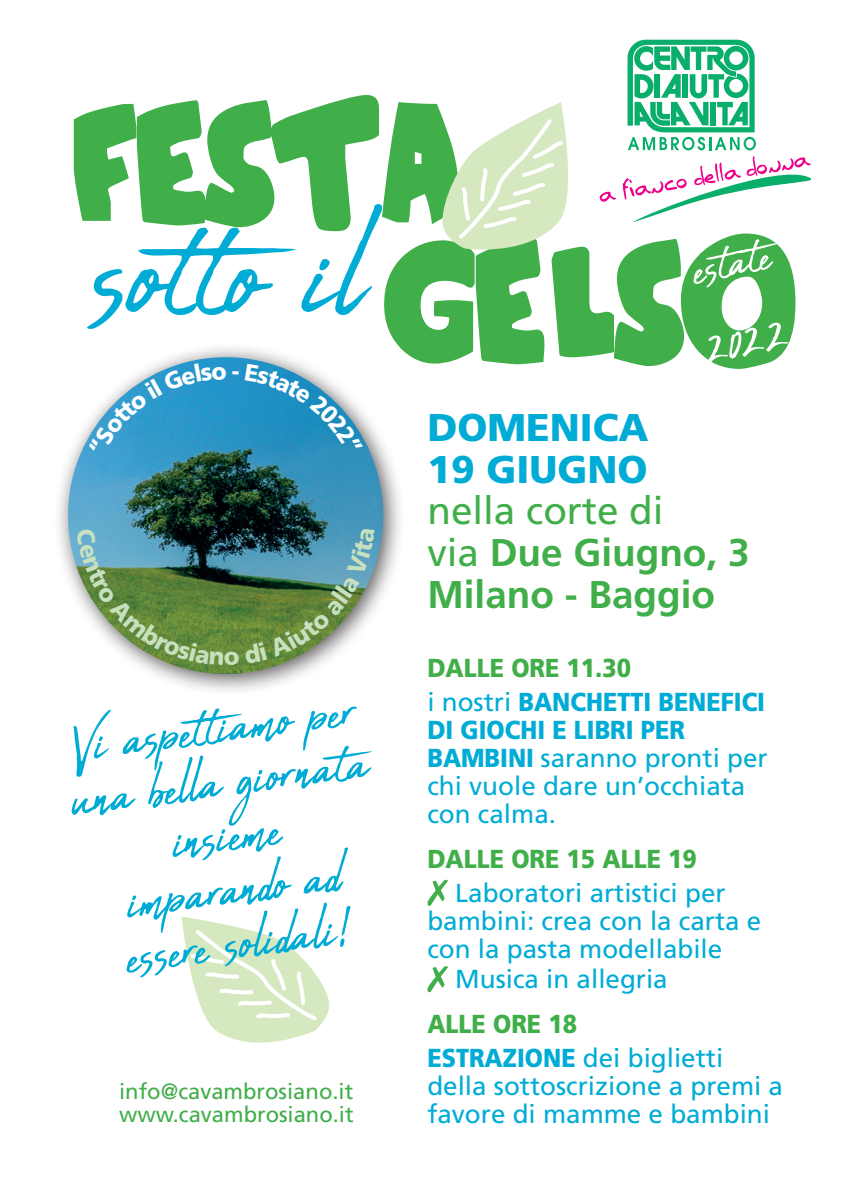
<style>
.page{position:relative;width:851px;height:1202px;background:#fff}
.page>*{position:absolute;margin:0;border:0;box-sizing:border-box;transform-origin:0 0}
.t1{font:700 38.6px/41.6px "Frutiger";color:#40ae49}
.t2{font:900 38.6px/41.6px "Frutiger";color:#00acd5}
.t3{font:26px/28px "Frutiger";color:#00acd5}
.t4{font:900 26px/33.8px "Frutiger";color:#00acd5;scale:.9 1}
.t5{font:900 26px "Frutiger";color:#40ae49;scale:.9 1}
.t6{font:22px/23.8px "Frutiger";color:#40ae49}
.s1{font-weight:400}
.s2{color:#40ae49}
.s3{font-weight:900}
.s4{font-weight:900;color:#40ae49}
</style>
<div class="page">
<svg style="left:427px;top:880px;width:21px;height:26px"></svg>
<svg style="left:427px;top:966px;width:21px;height:26px"></svg>
<svg style="left:72px;top:706px;width:300px;height:337px"></svg>
<svg style="left:627px;top:40px;width:128px;height:110px"></svg>
<svg style="left:599px;top:157px;width:213px;height:66px"></svg>
<svg style="left:74px;top:95px;width:367px;height:129px;fill:#40ae49"></svg>
<svg style="left:384px;top:233px;width:411px;height:136px;fill:#40ae49"></svg>
<svg style="left:87px;top:204px;width:295px;height:125px"></svg>
<svg style="left:441px;top:102px;width:137px;height:149px"></svg>
<svg style="left:693px;top:239px;width:87px;height:48px"></svg>
<svg style="left:705px;top:323px;width:82px;height:41px"></svg>
<div style="left:53px;top:343px;width:353px;height:354px;background:#231f20;opacity:.75"></div>
<img style="left:68px;top:357px;width:315px;height:317px">
<svg style="left:76px;top:528px;width:299px;height:138px;background:#698f72"></svg>
<svg style="left:88px;top:364px;width:138px;height:87px"></svg>
<svg style="left:232px;top:371px;width:7px;height:4px"></svg>
<svg style="left:245px;top:364px;width:118px;height:86px;background:#50a3ca"></svg>
<p class="t6" style="left:119px;top:1079px;width:236px">info@cavambrosiano.it www.cavambrosiano.it</p>
<h1 class="t2" style="left:427px;top:406px;width:223px">DOMENICA<br>19 GIUGNO</h1>
<h1 class="t1" style="left:427px;top:490px;width:323px"><span class="s1">nella corte di<br>via</span> Due Giugno, 3<br>Milano - Baggio</h1>
<p class="t4" style="left:427px;top:650px;width:376px"><span class="s2">DALLE ORE 11.30<br></span><span class="s1">i nostri</span> BANCHETTI BENEFICI</p>
<p class="t3" style="left:427px;top:715px;width:341px"><span class="s3">DI GIOCHI E LIBRI PER<br>BAMBINI</span> saranno pronti per chi vuole dare un’occhiata con calma.</p>
<p class="t5" style="left:427px;top:843px;width:301px">DALLE ORE 15 ALLE 19</p>
<p class="t3" style="left:455px;top:878px;width:272px">Laboratori artistici per</p>
<p class="t3" style="left:427px;top:906px;width:335px">bambini: crea con la carta e</p>
<p class="t3" style="left:427px;top:934px;width:296px">con la pasta modellabile</p>
<p class="t3" style="left:455px;top:965px;width:214px">Musica in allegria</p>
<p class="t3" style="left:427px;top:1007px;width:297px;line-height:33.8px"><span class="s4">ALLE ORE 18<br></span><span class="s3">ESTRAZIONE</span> dei biglietti</p>
<p class="t3" style="left:427px;top:1071px;width:357px">della sottoscrizione a premi a favore di mamme e bambini</p>
</div>
